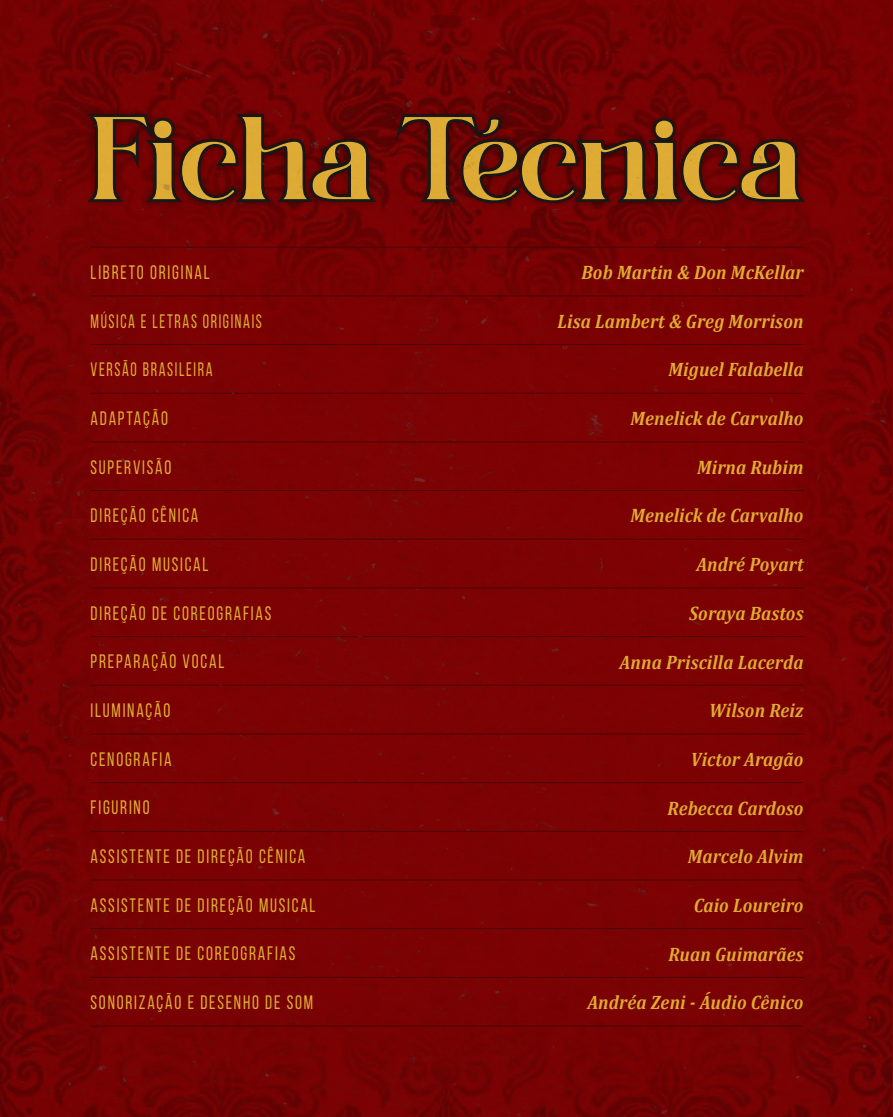
<style>
.page{position:relative;width:893px;height:1117px;background:#fff}
.page>*{position:absolute;margin:0;border:0;box-sizing:border-box;transform-origin:0 0}
.t1{font:700 103.5px "Moldyen";color:#e7ae37}
.t2{font:italic 700 19.5px "Cambria";letter-spacing:.01em;color:#e7ae37;scale:.91 1}
.t3{font:19.5px "Bebas Neue";letter-spacing:.1em;color:#e7ae37;scale:.91 1}
.t4{font:19.5px "Bebas Neue";letter-spacing:.1em;color:#e7ae37;scale:.83 1}
</style>
<div class="page">
<img style="left:0;top:0;width:893px;height:1116px">
<h1 class="t1" style="left:90px;top:94px;width:714px">Ficha Técnica</h1>
<p class="t3" style="left:91px;top:261px;width:10px">LIBRETO</p>
<p class="t3" style="left:150px;top:261px;width:10px">ORIGINAL</p>
<p class="t2" style="left:582px;top:258px;width:245px">Bob Martin &amp; Don McKellar</p>
<p class="t4" style="left:91px;top:310px;width:85px">MÚSICA E LETRA</p>
<p class="t4" style="left:191px;top:310px;width:23px">S ORIGINAI</p>
<p class="t4" style="left:256px;top:310px;width:9px">S</p>
<p class="t2" style="left:558px;top:307px;width:272px">Lisa Lambert &amp; Greg Morrison</p>
<p class="t4" style="left:91px;top:359px;width:110px">VERSÃO BRASILEIRA</p>
<p class="t2" style="left:668px;top:356px;width:150px">Miguel Falabella</p>
<p class="t3" style="left:91px;top:407px;width:87px">ADAPTAÇÃO</p>
<p class="t2" style="left:630px;top:404px;width:192px">Menelick de Carvalho</p>
<p class="t3" style="left:91px;top:456px;width:89px">SUPERVISÃO</p>
<p class="t2" style="left:697px;top:453px;width:118px">Mirna Rubim</p>
<p class="t3" style="left:91px;top:505px;width:120px">DIREÇÃO CÊNICA</p>
<p class="t2" style="left:630px;top:502px;width:192px">Menelick de Carvalho</p>
<p class="t3" style="left:91px;top:553px;width:9px">DIREÇ</p>
<p class="t3" style="left:130px;top:553px;width:80px">ÃO MUSICAL</p>
<p class="t2" style="left:696px;top:550px;width:119px">André Poyart</p>
<p class="t3" style="left:91px;top:602px;width:9px">DIREÇ</p>
<p class="t3" style="left:130px;top:602px;width:68px">ÃO DE COREOGRA</p>
<p class="t3" style="left:243px;top:602px;width:33px">FIAS</p>
<p class="t2" style="left:689px;top:599px;width:127px">Soraya Bastos</p>
<p class="t3" style="left:91px;top:650px;width:48px">PREPARAÇ</p>
<p class="t3" style="left:160px;top:650px;width:63px">ÃO VOCAL</p>
<p class="t2" style="left:620px;top:648px;width:204px">Anna Priscilla Lacerda</p>
<p class="t3" style="left:91px;top:699px;width:10px">ILUMINAÇ</p>
<p class="t3" style="left:154px;top:699px;width:18px">ÃO</p>
<p class="t2" style="left:709px;top:696px;width:105px">Wilson Reiz</p>
<p class="t3" style="left:91px;top:748px;width:20px">CENOGRA</p>
<p class="t3" style="left:152px;top:748px;width:16px">FIA</p>
<p class="t2" style="left:691px;top:745px;width:125px">Victor Aragão</p>
<p class="t3" style="left:91px;top:796px;width:18px">FIGURINO</p>
<p class="t2" style="left:668px;top:793px;width:151px">Rebecca Cardoso</p>
<p class="t3" style="left:91px;top:845px;width:53px">ASSISTENTE</p>
<p class="t3" style="left:176px;top:845px;width:33px">DE DIREÇ</p>
<p class="t3" style="left:237px;top:845px;width:76px">ÃO CÊNICA</p>
<p class="t2" style="left:688px;top:842px;width:129px">Marcelo Alvim</p>
<p class="t3" style="left:91px;top:894px;width:53px">ASSISTENTE</p>
<p class="t3" style="left:176px;top:894px;width:33px">DE DIREÇ</p>
<p class="t3" style="left:237px;top:894px;width:80px">ÃO MUSICAL</p>
<p class="t2" style="left:694px;top:891px;width:122px">Caio Loureiro</p>
<p class="t3" style="left:91px;top:942px;width:53px">ASSISTENTE</p>
<p class="t3" style="left:176px;top:942px;width:44px">DE COREOGRA</p>
<p class="t3" style="left:267px;top:942px;width:33px">FIAS</p>
<p class="t2" style="left:668px;top:939px;width:150px">Ruan Guimarães</p>
<p class="t3" style="left:91px;top:991px;width:19px">SONORI</p>
<p class="t3" style="left:139px;top:991px;width:183px">ZAÇÃO E DESENHO DE SOM</p>
<p class="t2" style="left:587px;top:988px;width:239px">Andréa Zeni - Áudio Cênico</p>
</div>
